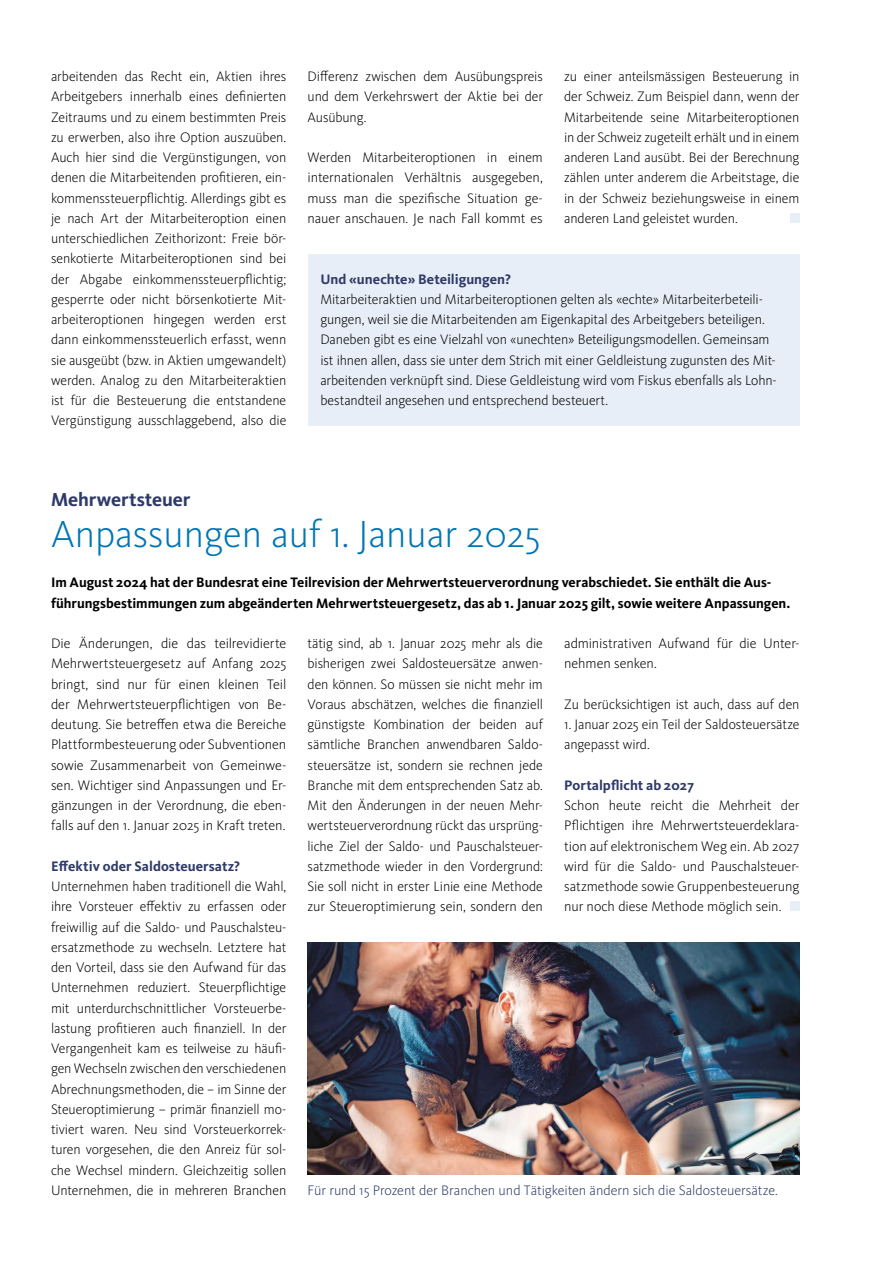
<style>
.page{position:relative;width:893px;height:1263px;background:#fff}
.page>*{position:absolute;margin:0;border:0;box-sizing:border-box;transform-origin:0 0}
.t1{font:300 39px "Kievit OT";color:#0075b4}
.t2{font:700 19.5px "Kievit OT";letter-spacing:-.005em;color:#2e3a69}
.t3{font:300 14.25px/20.2px "Kievit OT";letter-spacing:-.01em;color:#000;text-align:justify}
.t4{font:700 14.25px/20.2px "Kievit OT";color:#000}
.t5{font:700 14.25px "Kievit OT";color:#2e3a69}
.t6{font:300 14.25px "Kievit OT";letter-spacing:-.005em;color:#2e3a69}
</style>
<div class="page">
<div style="left:308px;top:254px;width:491px;height:171px;background:#e8eef7"></div>
<div style="left:790px;top:901px;width:9px;height:10px;background:#e8eef7"></div>
<div style="left:790px;top:213px;width:9px;height:10px;background:#e8eef7"></div>
<img style="left:308px;top:943px;width:491px;height:231px">
<p class="t3" style="left:51px;top:66px;width:237px">arbeitenden das Recht ein, Aktien ihres Arbeitgebers innerhalb eines definierten Zeitraums und zu einem bestimmten Preis zu erwerben, also ihre Option auszuüben.<br>Auch hier sind die Vergünstigungen, von denen die Mitarbeitenden profitieren, ein&shy;kommenssteuerpflichtig. Allerdings gibt es je nach Art der Mitarbeiteroption einen unterschiedlichen Zeithorizont: Freie bör&shy;senkotierte Mitarbeiteroptionen sind bei der Abgabe einkommenssteuerpflichtig; gesperrte oder nicht börsenkotierte Mit&shy;arbeiteroptionen hingegen werden erst dann einkommenssteuerlich erfasst, wenn sie ausgeübt (bzw. in Aktien umgewandelt) werden. Analog zu den Mitarbeiteraktien ist für die Besteuerung die entstandene Vergünstigung ausschlaggebend, also die</p>
<p class="t3" style="left:308px;top:66px;width:237px">Differenz zwischen dem Ausübungspreis und dem Verkehrswert der Aktie bei der Ausübung.</p>
<p class="t3" style="left:308px;top:147px;width:237px">Werden Mitarbeiteroptionen in einem internationalen Verhältnis ausgegeben, muss man die spezifische Situation ge&shy;nauer anschauen. Je nach Fall kommt es</p>
<p class="t3" style="left:564px;top:66px;width:237px">zu einer anteilsmässigen Besteuerung in der Schweiz. Zum Beispiel dann, wenn der Mitarbeitende seine Mitarbeiteroptionen in der Schweiz zugeteilt erhält und in einem anderen Land ausübt. Bei der Berechnung zählen unter anderem die Arbeitstage, die in der Schweiz beziehungsweise in einem anderen Land geleistet wurden.</p>
<p class="t5" style="left:320px;top:270px;width:192px">Und «unechte» Beteiligungen?</p>
<p class="t3" style="left:320px;top:289px;width:458px;text-align:left">Mitarbeiteraktien und Mitarbeiteroptionen gelten als «echte» Mitarbeiterbeteili&shy;gungen, weil sie die Mitarbeitenden am Eigenkapital des Arbeitgebers beteiligen.<br>Daneben gibt es eine Vielzahl von «unechten» Beteiligungsmodellen. Gemeinsam ist ihnen allen, dass sie unter dem Strich mit einer Geldleistung zugunsten des Mit&shy;arbeitenden verknüpft sind. Diese Geldleistung wird vom Fiskus ebenfalls als Lohn&shy;bestandteil angesehen und entsprechend besteuert.</p>
<h2 class="t2" style="left:51px;top:488px;width:141px">Mehrwertsteuer</h2>
<h1 class="t1" style="left:51px;top:510px;width:491px">Anpassungen auf 1. Januar 2025</h1>
<p class="t4" style="left:51px;top:572px;width:741px">Im August 2024 hat der Bundesrat eine Teilrevision der Mehrwertsteuerverordnung verabschiedet. Sie enthält die Aus&shy;führungsbestimmungen zum abgeänderten Mehrwertsteuergesetz, das ab 1. Januar 2025 gilt, sowie weitere Anpassungen.</p>
<p class="t3" style="left:51px;top:633px;width:237px">Die Änderungen, die das teilrevidierte Mehrwertsteuergesetz auf Anfang 2025 bringt, sind nur für einen kleinen Teil der Mehrwertsteuerpflichtigen von Be&shy;deutung. Sie betreffen etwa die Bereiche Plattformbesteuerung oder Subventionen sowie Zusammenarbeit von Gemeinwe&shy;sen. Wichtiger sind Anpassungen und Er&shy;gänzungen in der Verordnung, die eben&shy;falls auf den 1. Januar 2025 in Kraft treten.</p>
<p class="t5" style="left:51px;top:857px;width:190px">Effektiv oder Saldosteuersatz?</p>
<p class="t3" style="left:51px;top:876px;width:237px">Unternehmen haben traditionell die Wahl, ihre Vorsteuer effektiv zu erfassen oder freiwillig auf die Saldo- und Pauschalsteu&shy;ersatzmethode zu wechseln. Letztere hat den Vorteil, dass sie den Aufwand für das Unternehmen reduziert. Steuerpflichtige mit unterdurchschnittlicher Vorsteuerbe&shy;lastung profitieren auch finanziell. In der Vergangenheit kam es teilweise zu häufi&shy;gen Wechseln zwischen den verschiedenen Abrechnungsmethoden, die – im Sinne der Steueroptimierung – primär finanziell mo&shy;tiviert waren. Neu sind Vorsteuerkorrek&shy;turen vorgesehen, die den Anreiz für sol&shy;che Wechsel mindern. Gleichzeitig sollen Unternehmen, die in mehreren Branchen</p>
<p class="t3" style="left:308px;top:633px;width:237px">tätig sind, ab 1. Januar 2025 mehr als die bisherigen zwei Saldosteuersätze anwen&shy;den können. So müssen sie nicht mehr im Voraus abschätzen, welches die finanziell günstigste Kombination der beiden auf sämtliche Branchen anwendbaren Saldo&shy;steuersätze ist, sondern sie rechnen jede Branche mit dem entsprechenden Satz ab.<br>Mit den Änderungen in der neuen Mehr&shy;wertsteuerverordnung rückt das ursprüng&shy;liche Ziel der Saldo- und Pauschalsteuer&shy;satzmethode wieder in den Vordergrund:<br>Sie soll nicht in erster Linie eine Methode zur Steueroptimierung sein, sondern den</p>
<p class="t3" style="left:564px;top:633px;width:237px">administrativen Aufwand für die Unter&shy;nehmen senken.</p>
<p class="t3" style="left:564px;top:694px;width:237px">Zu berücksichtigen ist auch, dass auf den</p>
<p class="t3" style="left:564px;top:714px;width:237px">1. Januar 2025 ein Teil der Saldosteuersätze angepasst wird.</p>
<p class="t5" style="left:564px;top:776px;width:131px">Portalpflicht ab 2027</p>
<p class="t3" style="left:564px;top:795px;width:237px">Schon heute reicht die Mehrheit der Pflichtigen ihre Mehrwertsteuerdeklara&shy;tion auf elektronischem Weg ein. Ab 2027 wird für die Saldo- und Pauschalsteuer&shy;satzmethode sowie Gruppenbesteuerung nur noch diese Methode möglich sein.</p>
<p class="t6" style="left:308px;top:1181px;width:472px">Für rund 15 Prozent der Branchen und Tätigkeiten ändern sich die Saldosteuersätze.</p>
</div>
